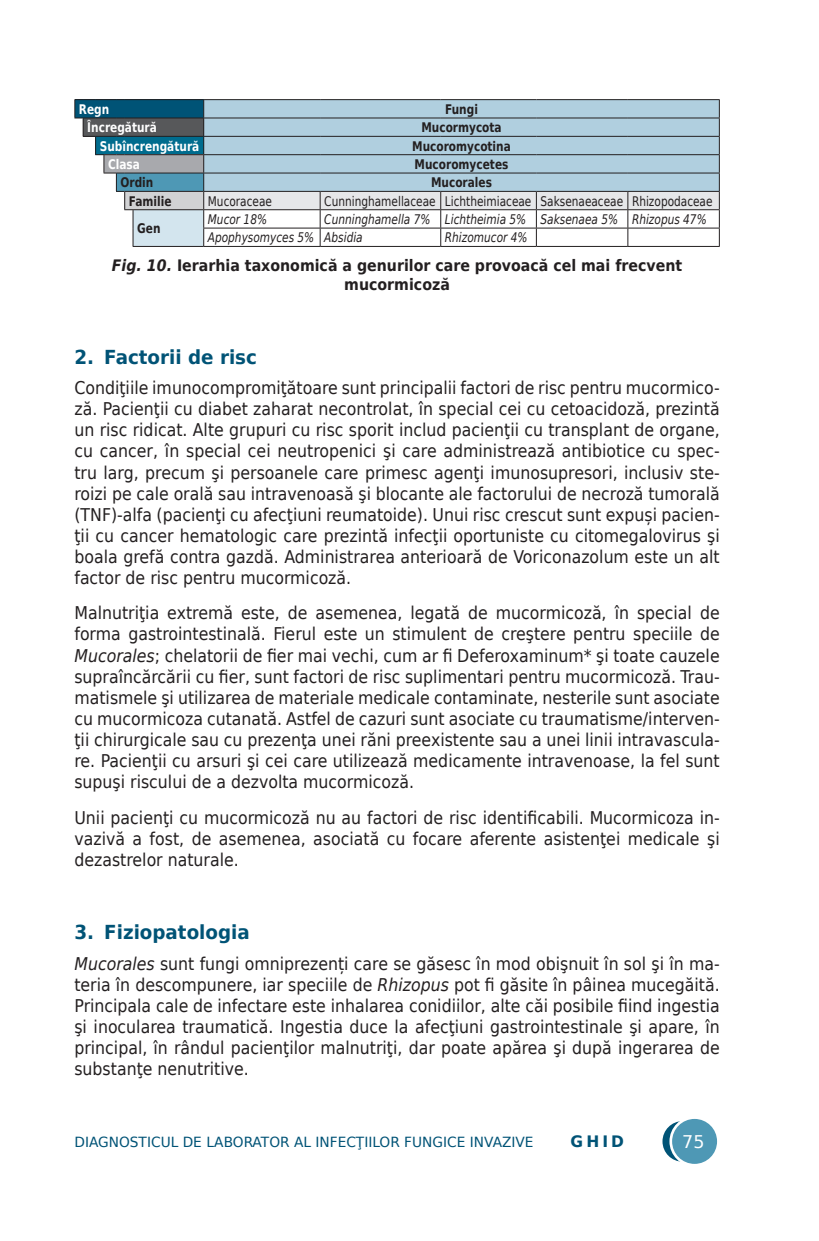
<style>
.page{position:relative;width:819px;height:1241px;background:#fff}
.page>*{position:absolute;margin:0;border:0;box-sizing:border-box;transform-origin:0 0}
._1_1_1_1_1{font:700 19.25px "DejaVu LGC Sans";color:#005376;scale:.95 1}
.t1{font:17.5px/21px "DejaVu LGC Sans";color:#231f20;text-align:justify;scale:.9 1}
.t2{font:17.5px "DejaVu LGC Sans";color:#fff}
.t3{font:700 15.75px/18.9px "DejaVu LGC Sans";color:#231f20;text-align:center;scale:.9 1}
.t4{font:700 15.75px "DejaVu LGC Sans";color:#005376}
.t5{font:14px "DejaVu LGC Sans";color:#005376}
.t6{font:italic 13.12px/18.4px "DejaVu LGC Sans";color:#231f20;scale:.8 1}
.t7{font:13.12px "DejaVu LGC Sans";color:#231f20;scale:.8 1}
.t8{font:700 13.12px "DejaVu LGC Sans";color:#231f20;scale:.8 1}
.t9{font:700 13.12px "DejaVu LGC Sans";color:#fff;scale:.8 1}
.s1{font-style:italic}
</style>
<div class="page">
<svg style="left:662px;top:1120px;width:41px;height:41px"></svg>
<div style="left:670px;top:1117px;width:48px;height:47px;background:#4e98b5;border-radius:50%"></div>
<div style="left:669px;top:1116px;width:50px;height:50px;border:3px solid #fff;border-radius:50%"></div>
<div style="left:75px;top:100px;width:129px;height:18px;background:#005376"></div>
<div style="left:83px;top:118px;width:121px;height:18px;background:#57585a"></div>
<div style="left:96px;top:136px;width:108px;height:19px;background:#006c8e"></div>
<div style="left:104px;top:155px;width:100px;height:18px;background:#a8a9ad"></div>
<div style="left:116px;top:173px;width:88px;height:18px;background:#4e98b5"></div>
<div style="left:125px;top:191px;width:79px;height:19px;background:#d1d2d4"></div>
<div style="left:133px;top:210px;width:71px;height:36px;background:#d3e5ee"></div>
<hr style="left:133px;top:99px;width:71px;height:1px;background:#231f20">
<hr style="left:204px;top:99px;width:116px;height:1px;background:#231f20">
<hr style="left:320px;top:99px;width:120px;height:1px;background:#231f20">
<hr style="left:440px;top:99px;width:96px;height:1px;background:#231f20">
<hr style="left:536px;top:99px;width:91px;height:1px;background:#231f20">
<hr style="left:627px;top:99px;width:92px;height:1px;background:#231f20">
<hr style="left:133px;top:118px;width:71px;height:1px;background:#231f20">
<hr style="left:133px;top:136px;width:71px;height:1px;background:#231f20">
<hr style="left:133px;top:154px;width:71px;height:1px;background:#231f20">
<hr style="left:133px;top:173px;width:71px;height:1px;background:#231f20">
<hr style="left:133px;top:191px;width:71px;height:1px;background:#231f20">
<hr style="left:133px;top:209px;width:71px;height:1px;background:#231f20">
<svg style="left:74px;top:99px;width:60px;height:147px"></svg>
<svg style="left:203px;top:100px;width:517px;height:146px"></svg>
<hr style="left:133px;top:246px;width:71px;height:1px;background:#231f20">
<hr style="left:204px;top:246px;width:116px;height:1px;background:#231f20">
<hr style="left:320px;top:246px;width:120px;height:1px;background:#231f20">
<hr style="left:440px;top:246px;width:96px;height:1px;background:#231f20">
<hr style="left:536px;top:246px;width:91px;height:1px;background:#231f20">
<hr style="left:627px;top:246px;width:92px;height:1px;background:#231f20">
<p class="t9" style="left:79px;top:98px;width:39px">Regn</p>
<p class="t8" style="left:445px;top:98px;width:43px">Fungi</p>
<p class="t9" style="left:87px;top:117px;width:89px">Încregătură</p>
<p class="t8" style="left:421px;top:117px;width:102px">Mucormycota</p>
<p class="t9" style="left:100px;top:135px;width:126px">Subîncrengătură</p>
<p class="t8" style="left:412px;top:135px;width:125px">Mucoromycotina</p>
<p class="t9" style="left:108px;top:153px;width:41px">Clasa</p>
<p class="t8" style="left:414px;top:153px;width:119px">Mucoromycetes</p>
<p class="t8" style="left:120px;top:172px;width:43px">Ordin</p>
<p class="t8" style="left:431px;top:172px;width:78px">Mucorales</p>
<p class="t8" style="left:129px;top:190px;width:55px">Familie</p>
<p class="t7" style="left:208px;top:190px;width:82px">Mucoraceae</p>
<p class="t7" style="left:324px;top:190px;width:487px">Cunninghamellaceae Lichtheimiaceae Saksenaeaceae Rhizopodaceae</p>
<p class="t8" style="left:137px;top:218px;width:31px">Gen</p>
<p class="t6" style="left:208px;top:210px;width:625px;text-indent:116px">Cunninghamella 7% Lichtheimia 5% Saksenaea 5% Rhizopus 47%<br>Apophysomyces 5% Absidia</p>
<p class="t6" style="left:208px;top:210px;width:76px">Mucor 18%</p>
<p class="t6" style="left:445px;top:228px;width:105px">Rhizomucor 4%</p>
<p class="t3" style="left:112px;top:255px;width:635px"><span class="s1">Fig. 10.</span> Ierarhia taxonomică a genurilor care provoacă cel mai frecvent mucormicoză</p>
<p class="_1_1_1_1_1" style="left:74px;top:341px;width:194px">2. Factorii de risc</p>
<p class="t1" style="left:74px;top:377px;width:718px">Condiţiile imunocompromiţătoare sunt principalii factori de risc pentru mucormico&shy;ză. Pacienţii cu diabet zaharat necontrolat, în special cei cu cetoacidoză, prezintă un risc ridicat. Alte grupuri cu risc sporit includ pacienţii cu transplant de organe, cu cancer, în special cei neutropenici şi care administrează antibiotice cu spec&shy;tru larg, precum şi persoanele care primesc agenţi imunosupresori, inclusiv ste&shy;roizi pe cale orală sau intravenoasă şi blocante ale factorului de necroză tumorală (TNF)-alfa (pacienţi cu afecţiuni reumatoide). Unui risc crescut sunt expuși pacien&shy;ţii cu cancer hematologic care prezintă infecţii oportuniste cu citomegalovirus şi boala grefă contra gazdă. Administrarea anterioară de Voriconazolum este un alt factor de risc pentru mucormicoză.</p>
<p class="t1" style="left:74px;top:602px;width:718px">Malnutriţia extremă este, de asemenea, legată de mucormicoză, în special de forma gastrointestinală. Fierul este un stimulent de creştere pentru speciile de <span class="s1">Mucorales</span>; chelatorii de fier mai vechi, cum ar fi Deferoxaminum* şi toate cauzele supraîncărcării cu fier, sunt factori de risc suplimentari pentru mucormicoză. Trau&shy;matismele şi utilizarea de materiale medicale contaminate, nesterile sunt asociate cu mucormicoza cutanată. Astfel de cazuri sunt asociate cu traumatisme/interven&shy;ţii chirurgicale sau cu prezenţa unei răni preexistente sau a unei linii intravascula&shy;re. Pacienţii cu arsuri şi cei care utilizează medicamente intravenoase, la fel sunt supuşi riscului de a dezvolta mucormicoză.</p>
<p class="t1" style="left:74px;top:806px;width:718px">Unii pacienţi cu mucormicoză nu au factori de risc identificabili. Mucormicoza in&shy;vazivă a fost, de asemenea, asociată cu focare aferente asistenţei medicale şi dezastrelor naturale.</p>
<p class="_1_1_1_1_1" style="left:74px;top:916px;width:186px">3. Fiziopatologia</p>
<p class="t1" style="left:74px;top:953px;width:718px"><span class="s1">Mucorales</span> sunt fungi omniprezenți care se găsesc în mod obişnuit în sol şi în ma&shy;teria în descompunere, iar speciile de <span class="s1">Rhizopus</span> pot fi găsite în pâinea mucegăită.<br>Principala cale de infectare este inhalarea conidiilor, alte căi posibile fiind ingestia şi inocularea traumatică. Ingestia duce la afecţiuni gastrointestinale şi apare, în principal, în rândul pacienţilor malnutriţi, dar poate apărea şi după ingerarea de substanţe nenutritive.</p>
<p class="t5" style="left:74px;top:1130px;width:460px">DIAGNOSTICUL DE LABORATOR AL INFECŢIILOR FUNGICE INVAZIVE</p>
<p class="t4" style="left:570px;top:1128px;width:55px">GHID</p>
<p class="t2" style="left:682px;top:1127px;width:24px">75</p>
</div>
